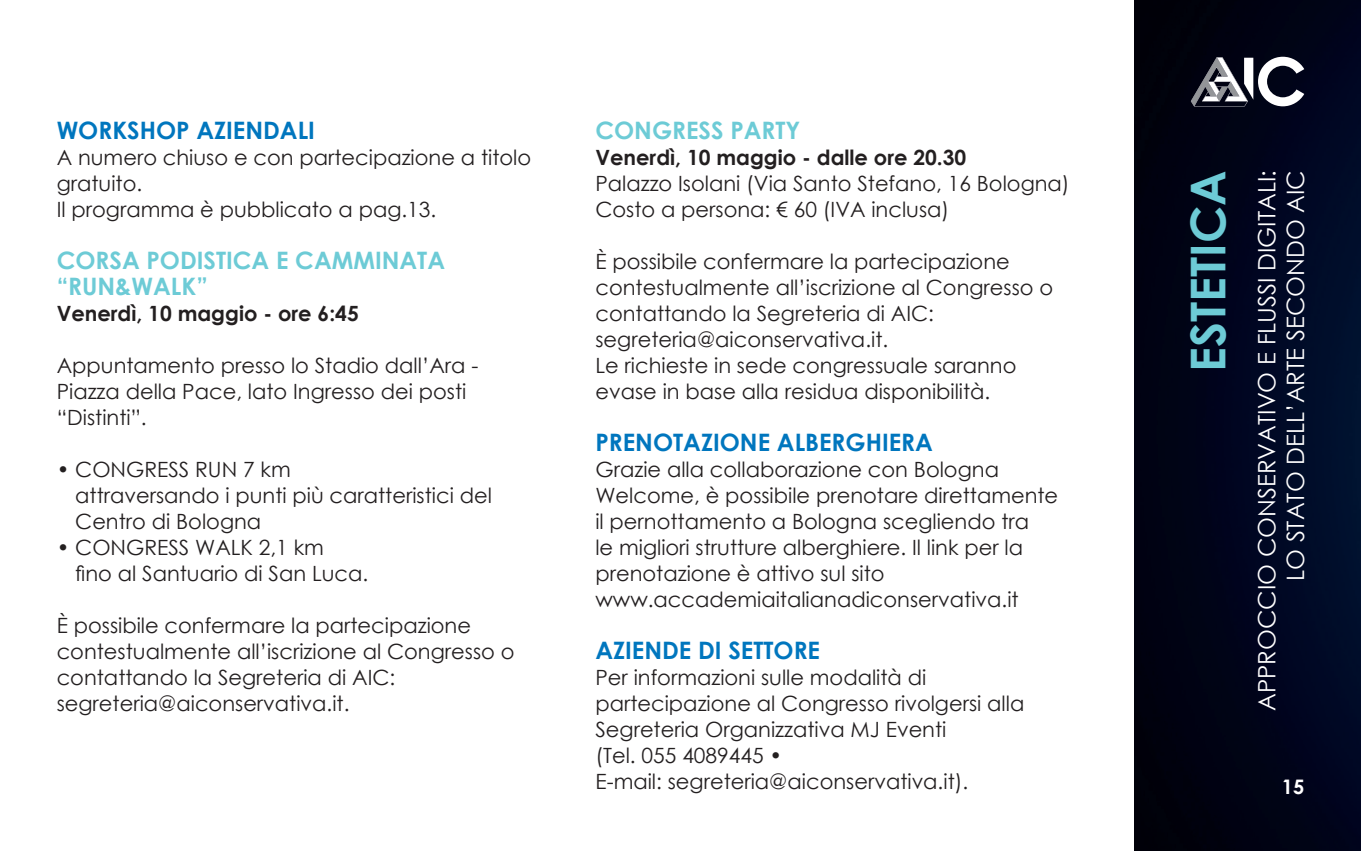
<style>
.page{position:relative;width:1361px;height:851px;background:#fff}
.page>*{position:absolute;margin:0;border:0;box-sizing:border-box;transform-origin:0 0}
.t1{font:700 48px "Century Gothic";color:#6dcbd6}
.t2{font:24px/28.8px "Century Gothic";color:#fff;text-align:right}
.t3{font:700 24px "Century Gothic";color:#0076be}
.t4{font:700 24px/26px "Century Gothic";color:#6dcbd6}
.t5{font:21px/26px "Century Gothic";color:#231f20}
.t6{font:700 21px "Century Gothic";color:#231f20}
.t7{font:700 20px "Century Gothic";color:#fff}
</style>
<div class="page">
<img style="left:1134px;top:0;width:227px;height:850px">
<svg style="left:1191px;top:57px;width:113px;height:49px"></svg>
<p class="t3" style="left:57px;top:115px;width:260px">WORKSHOP AZIENDALI</p>
<p class="t5" style="left:57px;top:144px;width:476px">A numero chiuso e con partecipazione a titolo gratuito.<br>Il programma è pubblicato a pag.13.</p>
<p class="t4" style="left:57px;top:246px;width:390px">CORSA PODISTICA E CAMMINATA “RUN&amp;WALK”</p>
<p class="t6" style="left:57px;top:300px;width:303px">Venerdì, 10 maggio - ore 6:45</p>
<p class="t5" style="left:57px;top:352px;width:423px">Appuntamento presso lo Stadio dall’Ara -<br>Piazza della Pace, lato Ingresso dei posti “Distinti”.</p>
<p class="t5" style="left:75px;top:456px;width:418px;text-indent:-19px">• CONGRESS RUN 7 km<br>attraversando i punti più caratteristici del<br>Centro di Bologna</p>
<p class="t5" style="left:75px;top:534px;width:294px;text-indent:-19px">• CONGRESS WALK 2,1 km<br>fino al Santuario di San Luca.</p>
<p class="t5" style="left:57px;top:612px;width:459px">È possibile confermare la partecipazione contestualmente all’iscrizione al Congresso o contattando la Segreteria di AIC: segreteria@aiconservativa.it.</p>
<p class="t4" style="left:595px;top:116px;width:206px">CONGRESS PARTY</p>
<p class="t6" style="left:595px;top:144px;width:372px">Venerdì, 10 maggio - dalle ore 20.30</p>
<p class="t5" style="left:595px;top:170px;width:476px">Palazzo Isolani (Via Santo Stefano, 16 Bologna)<br>Costo a persona: € 60 (IVA inclusa)</p>
<p class="t5" style="left:595px;top:248px;width:459px">È possibile confermare la partecipazione contestualmente all’iscrizione al Congresso o contattando la Segreteria di AIC: segreteria@aiconservativa.it.<br>Le richieste in sede congressuale saranno evase in base alla residua disponibilità.</p>
<p class="t3" style="left:595px;top:427px;width:339px">PRENOTAZIONE ALBERGHIERA</p>
<p class="t5" style="left:595px;top:456px;width:464px">Grazie alla collaborazione con Bologna Welcome, è possibile prenotare direttamente il pernottamento a Bologna scegliendo tra<br>le migliori strutture alberghiere. Il link per la prenotazione è attivo sul sito www.accademiaitalianadiconservativa.it</p>
<p class="t3" style="left:595px;top:635px;width:226px">AZIENDE DI SETTORE</p>
<p class="t5" style="left:595px;top:664px;width:430px">Per informazioni sulle modalità di partecipazione al Congresso rivolgersi alla Segreteria Organizzativa MJ Eventi<br>(Tel. 055 4089445 •<br>E-mail: segreteria@aiconservativa.it).</p>
<h1 class="t1" style="left:1178px;top:372px;width:203px;rotate:-90deg">ESTETICA</h1>
<p class="t2" style="left:1252px;top:710px;width:542px;rotate:-90deg">APPROCCIO CONSERVATIVO E FLUSSI DIGITALI:<br>LO STATO DELL’ARTE SECONDO AIC</p>
<p class="t7" style="left:1282px;top:774px;width:24px">15</p>
</div>
